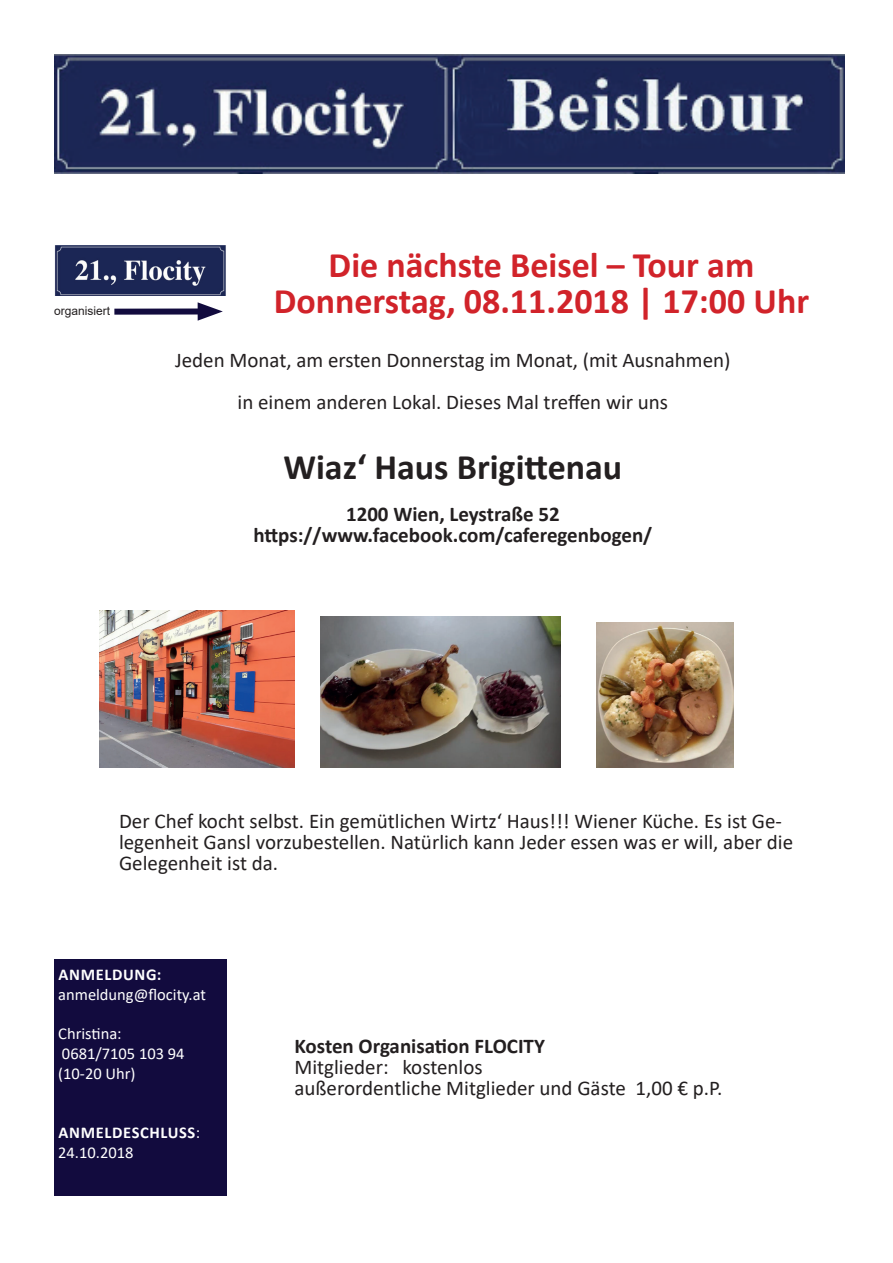
<style>
.page{position:relative;width:893px;height:1263px;background:#fff}
.page>*{position:absolute;margin:0;border:0;box-sizing:border-box;transform-origin:0 0}
.t1{font:700 36px/36px "Calibri";color:#d1232a;text-align:center}
.t2{font:700 36px "Calibri";color:#231f20}
.t3{font:21px/21px "Calibri";color:#231f20}
.t4{font:700 21px/21px "Calibri";color:#231f20;text-align:center}
.t5{font:16.5px/19.8px "Calibri";color:#fff}
.t6{font:700 16.5px/19.8px "Calibri";letter-spacing:.04em;color:#fff}
.t7{font:12px "Arial";color:#231f20}
.s1{font-weight:400}
</style>
<div class="page">
<div style="left:54px;top:959px;width:172px;height:237px;background:#120b3e"></div>
<div style="left:114px;top:308px;width:94px;height:7px;background:#120b3e"></div>
<svg style="left:198px;top:302px;width:25px;height:19px"></svg>
<img style="left:54px;top:245px;width:172px;height:51px">
<img style="left:54px;top:54px;width:790px;height:119px">
<img style="left:100px;top:610px;width:194px;height:157px">
<img style="left:320px;top:617px;width:241px;height:150px">
<img style="left:597px;top:623px;width:137px;height:144px">
<p class="t7" style="left:54px;top:302px;width:58px">organisiert</p>
<h1 class="t1" style="left:274px;top:247px;width:537px">Die nächste Beisel – Tour am<br>Donnerstag, 08.11.2018 | 17:00 Uhr</h1>
<p class="t3" style="left:175px;top:338px;width:557px;line-height:42px;text-align:center">Jeden Monat, am ersten Donnerstag im Monat, (mit Ausnahmen) in einem anderen Lokal. Dieses Mal treffen wir uns</p>
<h1 class="t2" style="left:283px;top:442px;width:340px">Wiaz‘ Haus Brigittenau</h1>
<p class="t4" style="left:253px;top:503px;width:400px">1200 Wien, Leystraße 52 https://www.facebook.com/caferegenbogen/</p>
<p class="t3" style="left:119px;top:810px;width:676px">Der Chef kocht selbst. Ein gemütlichen Wirtz‘ Haus!!! Wiener Küche. Es ist Ge&shy;legenheit Gansl vorzubestellen. Natürlich kann Jeder essen was er will, aber die<br>Gelegenheit ist da.</p>
<p class="t6" style="left:59px;top:964px;width:104px">ANMELDUNG:</p>
<p class="t5" style="left:58px;top:984px;width:149px">anmeldung@flocity.at</p>
<p class="t5" style="left:58px;top:1023px;width:128px">Christina:<br>0681/7105 103 94 (10-20 Uhr)</p>
<p class="t6" style="left:58px;top:1123px;width:143px">ANMELDESCHLUSS<span class="s1">:<br>24.10.2018</span></p>
<p class="t4" style="left:294px;top:1035px;width:252px">Kosten Organisation FLOCITY</p>
<p class="t3" style="left:294px;top:1056px;width:430px">Mitglieder: kostenlos<br>außerordentliche Mitglieder und Gäste 1,00 € p.P.</p>
</div>
